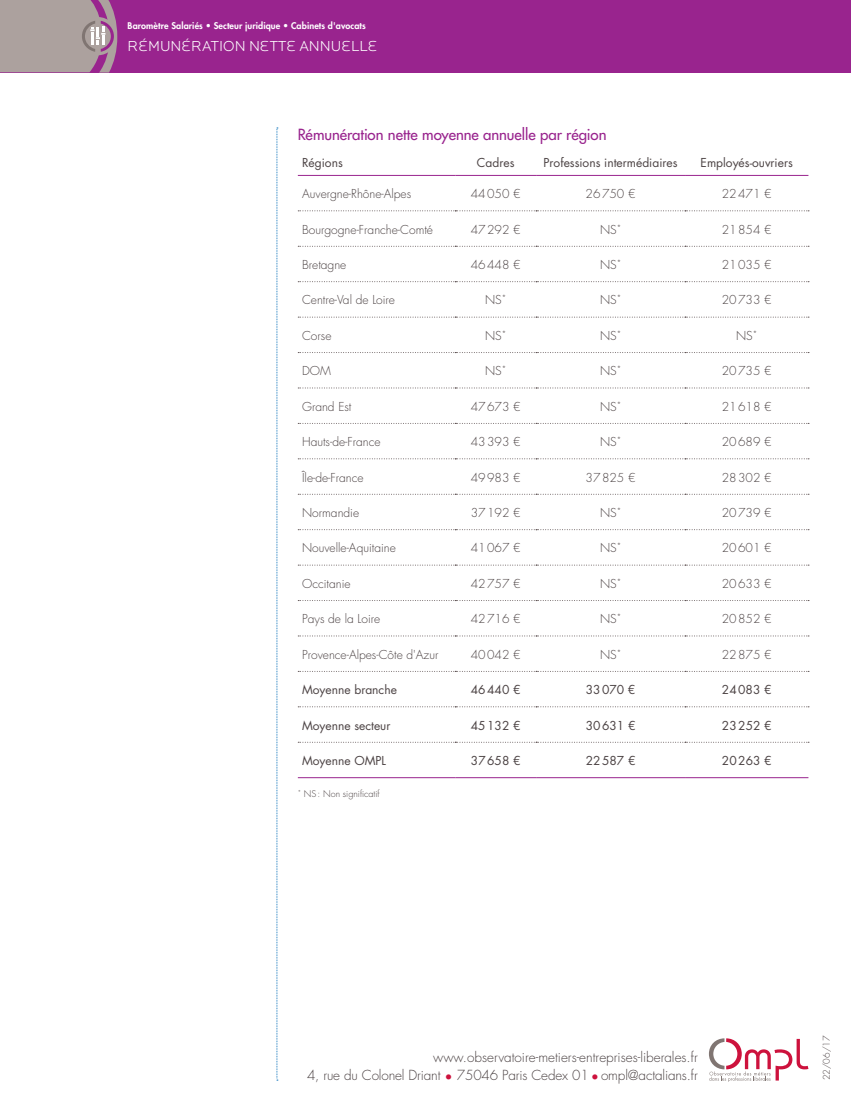
<style>
.page{position:relative;width:851px;height:1106px;background:#fff}
.page>*{position:absolute;margin:0;border:0;box-sizing:border-box;transform-origin:0 0}
.t1{font:500 15px "Futura Std";letter-spacing:-.005em;color:#99248e}
.t2{font:300 15px "Locator Display";color:#fff}
.t3{font:300 13.5px/18px "Futura Std";letter-spacing:-.01em;color:#4c4344;text-align:right}
.t4{font:300 12px "Futura Std";color:#4c4344}
.t5{font:12px "Futura Std";color:#4c4344}
.t6{font:800 9px "Futura Std";letter-spacing:.01em;color:#fff}
.t7{font:300 9px "Futura Std";color:#4c4344}
.s1{color:#cd123d}
</style>
<div class="page">
<div style="left:0;top:0;width:850px;height:72px;background:#99248e"></div>
<svg style="left:276px;top:128px;width:2px;height:952px;background:#c4dced"></svg>
<svg style="left:0;top:0;width:117px;height:73px;background:#ab989d"></svg>
<svg style="left:709px;top:1038px;width:99px;height:43px"></svg>
<svg style="left:298px;top:211px;width:510px;height:531px"></svg>
<svg style="left:298px;top:210px;width:510px;height:1px"></svg>
<svg style="left:298px;top:352px;width:510px;height:1px"></svg>
<svg style="left:298px;top:387px;width:510px;height:1px"></svg>
<svg style="left:298px;top:423px;width:510px;height:1px"></svg>
<svg style="left:298px;top:458px;width:510px;height:1px"></svg>
<svg style="left:298px;top:494px;width:510px;height:1px"></svg>
<svg style="left:298px;top:529px;width:510px;height:1px"></svg>
<svg style="left:298px;top:565px;width:510px;height:1px"></svg>
<svg style="left:298px;top:600px;width:510px;height:1px"></svg>
<svg style="left:298px;top:635px;width:510px;height:1px"></svg>
<svg style="left:298px;top:671px;width:510px;height:1px"></svg>
<hr style="left:298px;top:777px;width:157px;height:1px;background:#99248e">
<hr style="left:455px;top:777px;width:81px;height:1px;background:#99248e">
<hr style="left:536px;top:777px;width:149px;height:1px;background:#99248e">
<hr style="left:685px;top:777px;width:123px;height:1px;background:#99248e">
<hr style="left:298px;top:175px;width:157px;height:1px;background:#99248e">
<hr style="left:455px;top:175px;width:81px;height:1px;background:#99248e">
<hr style="left:536px;top:175px;width:149px;height:1px;background:#99248e">
<hr style="left:685px;top:175px;width:123px;height:1px;background:#99248e">
<svg style="left:298px;top:246px;width:510px;height:1px"></svg>
<svg style="left:298px;top:281px;width:510px;height:1px"></svg>
<svg style="left:298px;top:317px;width:510px;height:1px"></svg>
<svg style="left:298px;top:706px;width:510px;height:1px"></svg>
<svg style="left:298px;top:742px;width:510px;height:1px"></svg>
<p class="t6" style="left:128px;top:20px;width:240px">Baromètre Salariés • Secteur juridique • Cabinets d'avocats</p>
<p class="t2" style="left:128px;top:37px;width:251px">RÉMUNÉRATION NETTE ANNUELLE</p>
<p class="t1" style="left:298px;top:125px;width:310px">Rémunération nette moyenne annuelle par région</p>
<p class="t5" style="left:302px;top:155px;width:42px">Régions</p>
<p class="t5" style="left:477px;top:155px;width:39px">Cadres</p>
<p class="t5" style="left:543px;top:155px;width:135px">Professions intermédiaires</p>
<p class="t5" style="left:700px;top:155px;width:94px">Employés-ouvriers</p>
<p class="t4" style="left:302px;top:186px;width:111px">Auvergne-Rhône-Alpes</p>
<p class="t4" style="left:470px;top:186px;width:51px">44050 €</p>
<p class="t4" style="left:585px;top:186px;width:51px">26750 €</p>
<p class="t4" style="left:721px;top:186px;width:51px">22471 €</p>
<p class="t4" style="left:302px;top:222px;width:132px">Bourgogne-Franche-Comté</p>
<p class="t4" style="left:470px;top:222px;width:51px">47292 €</p>
<p class="t4" style="left:600px;top:222px;width:23px">NS<sup>*</sup></p>
<p class="t4" style="left:721px;top:222px;width:51px">21854 €</p>
<p class="t4" style="left:302px;top:257px;width:46px">Bretagne</p>
<p class="t4" style="left:470px;top:257px;width:51px">46448 €</p>
<p class="t4" style="left:600px;top:257px;width:23px">NS<sup>*</sup></p>
<p class="t4" style="left:721px;top:257px;width:51px">21035 €</p>
<p class="t4" style="left:302px;top:293px;width:94px">Centre-Val de Loire</p>
<p class="t4" style="left:485px;top:293px;width:23px">NS<sup>*</sup></p>
<p class="t4" style="left:600px;top:293px;width:23px">NS<sup>*</sup></p>
<p class="t4" style="left:721px;top:293px;width:51px">20733 €</p>
<p class="t4" style="left:302px;top:328px;width:31px">Corse</p>
<p class="t4" style="left:485px;top:328px;width:23px">NS<sup>*</sup></p>
<p class="t4" style="left:600px;top:328px;width:23px">NS<sup>*</sup></p>
<p class="t4" style="left:736px;top:328px;width:23px">NS<sup>*</sup></p>
<p class="t4" style="left:302px;top:363px;width:30px">DOM</p>
<p class="t4" style="left:485px;top:363px;width:23px">NS<sup>*</sup></p>
<p class="t4" style="left:600px;top:363px;width:23px">NS<sup>*</sup></p>
<p class="t4" style="left:721px;top:363px;width:51px">20735 €</p>
<p class="t4" style="left:302px;top:399px;width:51px">Grand Est</p>
<p class="t4" style="left:470px;top:399px;width:51px">47673 €</p>
<p class="t4" style="left:600px;top:399px;width:23px">NS<sup>*</sup></p>
<p class="t4" style="left:721px;top:399px;width:51px">21618 €</p>
<p class="t4" style="left:302px;top:434px;width:80px">Hauts-de-France</p>
<p class="t4" style="left:470px;top:434px;width:51px">43393 €</p>
<p class="t4" style="left:600px;top:434px;width:23px">NS<sup>*</sup></p>
<p class="t4" style="left:721px;top:434px;width:51px">20689 €</p>
<p class="t4" style="left:302px;top:470px;width:63px">Île-de-France</p>
<p class="t4" style="left:470px;top:470px;width:51px">49983 €</p>
<p class="t4" style="left:585px;top:470px;width:51px">37825 €</p>
<p class="t4" style="left:721px;top:470px;width:51px">28302 €</p>
<p class="t4" style="left:302px;top:505px;width:59px">Normandie</p>
<p class="t4" style="left:470px;top:505px;width:51px">37192 €</p>
<p class="t4" style="left:600px;top:505px;width:23px">NS<sup>*</sup></p>
<p class="t4" style="left:721px;top:505px;width:51px">20739 €</p>
<p class="t4" style="left:302px;top:540px;width:95px">Nouvelle-Aquitaine</p>
<p class="t4" style="left:470px;top:540px;width:51px">41067 €</p>
<p class="t4" style="left:600px;top:540px;width:23px">NS<sup>*</sup></p>
<p class="t4" style="left:721px;top:540px;width:51px">20601 €</p>
<p class="t4" style="left:302px;top:576px;width:50px">Occitanie</p>
<p class="t4" style="left:470px;top:576px;width:51px">42757 €</p>
<p class="t4" style="left:600px;top:576px;width:23px">NS<sup>*</sup></p>
<p class="t4" style="left:721px;top:576px;width:51px">20633 €</p>
<p class="t4" style="left:302px;top:611px;width:80px">Pays de la Loire</p>
<p class="t4" style="left:470px;top:611px;width:51px">42716 €</p>
<p class="t4" style="left:600px;top:611px;width:23px">NS<sup>*</sup></p>
<p class="t4" style="left:721px;top:611px;width:51px">20852 €</p>
<p class="t4" style="left:302px;top:647px;width:138px">Provence-Alpes-Côte d'Azur</p>
<p class="t4" style="left:470px;top:647px;width:51px">40042 €</p>
<p class="t4" style="left:600px;top:647px;width:23px">NS<sup>*</sup></p>
<p class="t4" style="left:721px;top:647px;width:51px">22875 €</p>
<p class="t5" style="left:302px;top:682px;width:96px">Moyenne branche</p>
<p class="t5" style="left:471px;top:682px;width:51px">46440 €</p>
<p class="t5" style="left:585px;top:682px;width:51px">33070 €</p>
<p class="t5" style="left:721px;top:682px;width:51px">24083 €</p>
<p class="t5" style="left:302px;top:717px;width:90px">Moyenne secteur</p>
<p class="t5" style="left:471px;top:717px;width:51px">45132 €</p>
<p class="t5" style="left:585px;top:717px;width:51px">30631 €</p>
<p class="t5" style="left:721px;top:717px;width:51px">23252 €</p>
<p class="t5" style="left:302px;top:753px;width:85px">Moyenne OMPL</p>
<p class="t5" style="left:471px;top:753px;width:51px">37658 €</p>
<p class="t5" style="left:585px;top:753px;width:51px">22587 €</p>
<p class="t5" style="left:721px;top:753px;width:51px">20263 €</p>
<p class="t7" style="left:298px;top:788px;width:83px"><sup>*</sup> NS: Non significatif</p>
<p class="t3" style="left:307px;top:1048px;width:392px">www.observatoire-metiers-entreprises-liberales.fr<br>4, rue du Colonel Driant <span class="s1">•</span> 75046 Paris Cedex 01 <span class="s1">•</span> ompl@actalians.fr</p>
<p class="t7" style="left:820px;top:1080px;width:46px;rotate:-90deg">22/06/17</p>
</div>
